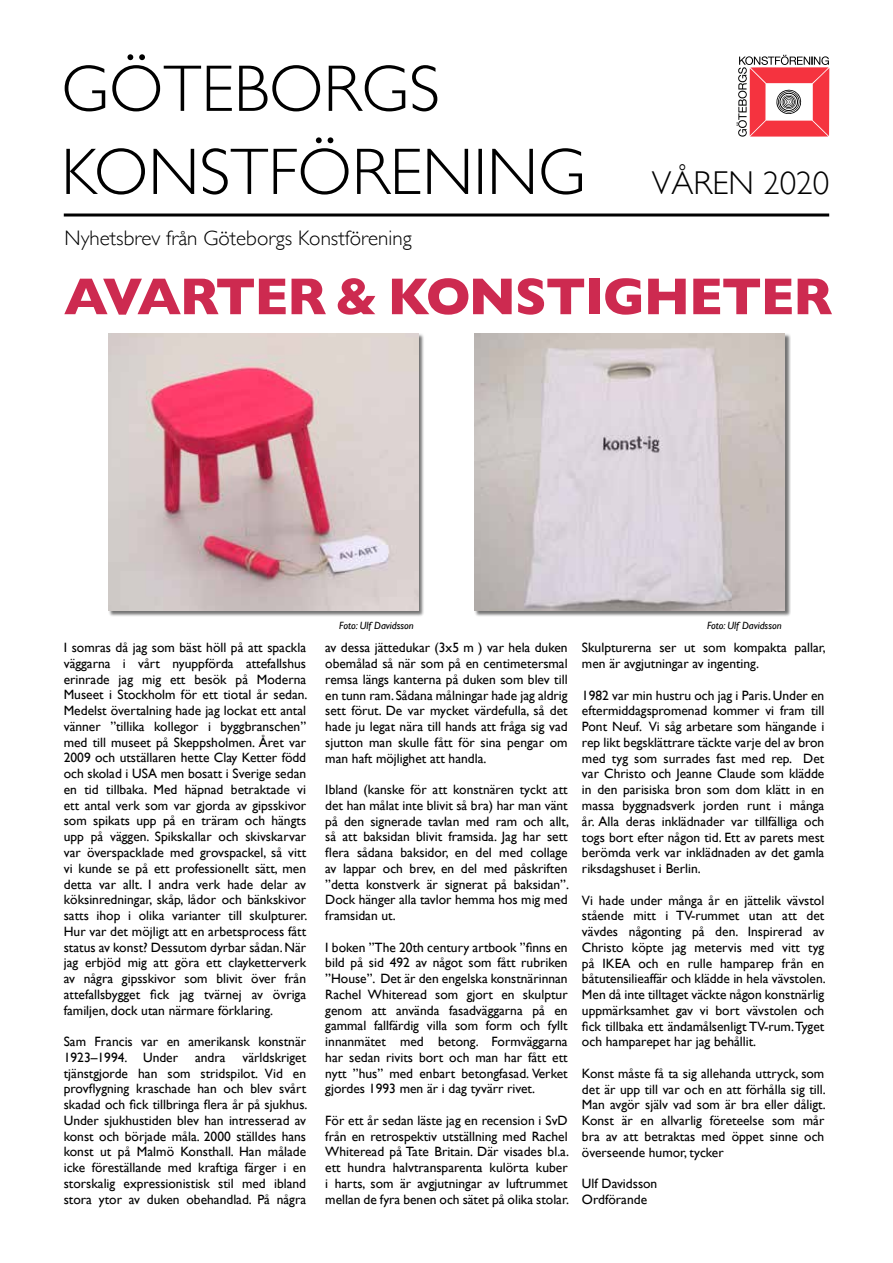
<style>
.page{position:relative;width:893px;height:1263px;background:#fff}
.page>*{position:absolute;margin:0;border:0;box-sizing:border-box;transform-origin:0 0}
.t1{font:700 52.5px "Gill Sans";letter-spacing:-.025em;color:#cd2a50}
.t2{font:300 33px "Gill Sans";color:#000}
.t3{font:300 21px "Gill Sans";color:#000}
.t4{font:13.5px/15.8px "Gill Sans";color:#000;text-align:justify}
.t5{font:italic 10.5px "Gill Sans";color:#000}
</style>
<div class="page">
<svg style="left:737px;top:55px;width:92px;height:82px"></svg>
<svg style="left:66px;top:137px;width:516px;height:58px"></svg>
<svg style="left:65px;top:54px;width:372px;height:57px"></svg>
<hr style="left:64px;top:213px;width:765px;height:3px;background:#000">
<div style="left:108px;top:333px;width:316px;height:284px;background:#000;opacity:.55"></div>
<img style="left:108px;top:333px;width:310px;height:278px">
<div style="left:474px;top:333px;width:317px;height:284px;background:#000;opacity:.55"></div>
<img style="left:474px;top:333px;width:311px;height:278px">
<h3 class="t3" style="left:65px;top:222px;width:349px">Nyhetsbrev från Göteborgs Konstförening</h3>
<h2 class="t2" style="left:652px;top:157px;width:179px">VÅREN 2020</h2>
<h1 class="t1" style="left:64px;top:255px;width:770px">AVARTER &amp; KONSTIGHETER</h1>
<p class="t4" style="left:64px;top:640px;width:245px">I somras då jag som bäst höll på att spackla väggarna i vårt nyuppförda attefallshus erinrade jag mig ett besök på Moderna Museet i Stockholm för ett tiotal år sedan.<br>Medelst övertalning hade jag lockat ett antal vänner ”tillika kollegor i byggbranschen” med till museet på Skeppsholmen. Året var 2009 och utställaren hette Clay Ketter född och skolad i USA men bosatt i Sverige sedan en tid tillbaka. Med häpnad betraktade vi ett antal verk som var gjorda av gipsskivor som spikats upp på en träram och hängts upp på väggen. Spikskallar och skivskarvar var överspacklade med grovspackel, så vitt vi kunde se på ett professionellt sätt, men detta var allt. I andra verk hade delar av köksinredningar, skåp, lådor och bänkskivor satts ihop i olika varianter till skulpturer.<br>Hur var det möjligt att en arbetsprocess fått status av konst? Dessutom dyrbar sådan. När jag erbjöd mig att göra ett clayketterverk av några gipsskivor som blivit över från attefallsbygget fick jag tvärnej av övriga familjen, dock utan närmare förklaring.</p>
<p class="t4" style="left:64px;top:1033px;width:244px">Sam Francis var en amerikansk konstnär<br>1923–1994. Under</p>
<p class="t4" style="left:64px;top:1049px;width:245px;text-indent:179px">världskriget tjänstgjorde han som stridspilot. Vid en provflygning kraschade han och blev svårt skadad och fick tillbringa flera år på sjukhus.<br>Under sjukhustiden blev han intresserad av konst och började måla. 2000 ställdes hans konst ut på Malmö Konsthall. Han målade icke föreställande med kraftiga färger i en storskalig expressionistisk stil med ibland stora ytor av duken obehandlad. På några</p>
<p class="t4" style="left:195px;top:1049px;width:32px">andra</p>
<p class="t5" style="left:339px;top:619px;width:76px">Foto: Ulf Davidsson</p>
<p class="t5" style="left:707px;top:619px;width:76px">Foto: Ulf Davidsson</p>
<p class="t4" style="left:325px;top:640px;width:244px">av dessa jättedukar (3x5 m ) var hela duken obemålad så när som på en centimetersmal remsa längs kanterna på duken som blev till en tunn ram. Sådana målningar hade jag aldrig sett förut. De var mycket värdefulla, så det hade ju legat nära till hands att fråga sig vad sjutton man skulle fått för sina pengar om man haft möjlighet att handla.</p>
<p class="t4" style="left:325px;top:781px;width:245px">Ibland (kanske för att konstnären tyckt att det han målat inte blivit så bra) har man vänt på den signerade tavlan med ram och allt, så att baksidan blivit framsida. Jag har sett flera sådana baksidor, en del med collage av lappar och brev, en del med påskriften ”detta konstverk är signerat på baksidan”.<br>Dock hänger alla tavlor hemma hos mig med framsidan ut.</p>
<p class="t4" style="left:325px;top:939px;width:244px">I boken ”The 20th century artbook ”finns en bild på sid 492 av något som fått rubriken ”House”. Det är den engelska konstnärinnan Rachel Whiteread som gjort en skulptur genom att använda fasadväggarna på en gammal fallfärdig villa som form och fyllt innanmätet med betong. Formväggarna har sedan rivits bort och man har fått ett nytt ”hus” med enbart betongfasad. Verket gjordes 1993 men är i dag tyvärr rivet.</p>
<p class="t4" style="left:325px;top:1112px;width:245px">För ett år sedan läste jag en recension i SvD från en retrospektiv utställning med Rachel Whiteread på Tate Britain. Där visades bl.a. ett hundra halvtransparenta kulörta kuber i harts, som är avgjutningar av luftrummet mellan de fyra benen och sätet på olika stolar.</p>
<p class="t4" style="left:582px;top:640px;width:245px">Skulpturerna ser ut som kompakta pallar, men är avgjutningar av ingenting.</p>
<p class="t4" style="left:582px;top:687px;width:244px">1982 var min hustru och jag i Paris. Under en eftermiddagspromenad kommer vi fram till Pont Neuf. Vi såg arbetare som hängande i rep likt begsklättrare täckte varje del av bron med tyg som surrades fast med rep. Det var Christo och Jeanne Claude som klädde in den parisiska bron som dom klätt in en massa byggnadsverk jorden runt i många år. Alla deras inklädnader var tillfälliga och togs bort efter någon tid. Ett av parets mest berömda verk var inklädnaden av det gamla riksdagshuset i Berlin.</p>
<p class="t4" style="left:582px;top:892px;width:245px">Vi hade under många år en jättelik vävstol stående mitt i TV-rummet utan att det vävdes någonting på den. Inspirerad av Christo köpte jag metervis med vitt tyg på IKEA och en rulle hamparep från en båtutensilieaffär och klädde in hela vävstolen.<br>Men då inte tilltaget väckte någon konstnärlig uppmärksamhet gav vi bort vävstolen och fick tillbaka ett ändamålsenligt TV-rum. Tyget och hamparepet har jag behållit.</p>
<p class="t4" style="left:582px;top:1065px;width:245px">Konst måste få ta sig allehanda uttryck, som det är upp till var och en att förhålla sig till.<br>Man avgör själv vad som är bra eller dåligt.<br>Konst är en allvarlig företeelse som mår bra av att betraktas med öppet sinne och överseende humor, tycker</p>
<p class="t4" style="left:582px;top:1175px;width:77px">Ulf Davidsson<br>Ordförande</p>
</div>
